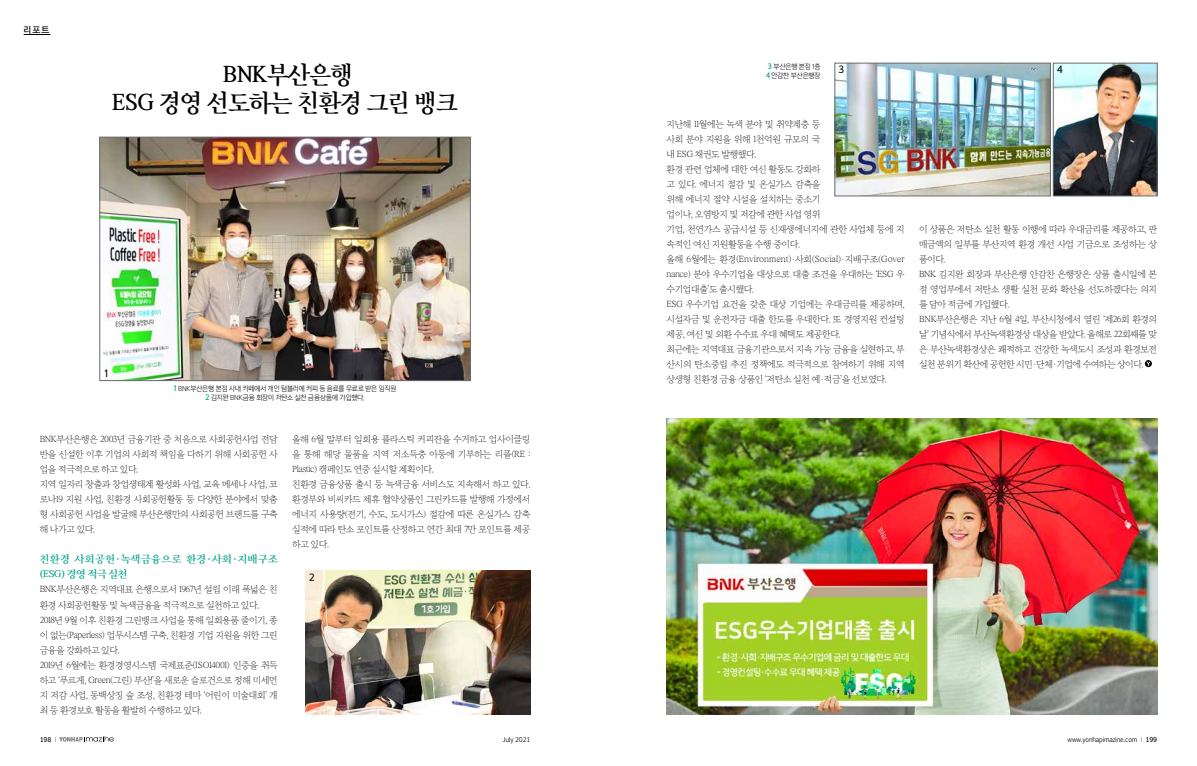
<style>
.page{position:relative;width:1197px;height:766px;background:#fff}
.page>*{position:absolute;margin:0;border:0;box-sizing:border-box;transform-origin:0 0}
.t1{font:24px/28px "Yoon Myungjo Pro 750";letter-spacing:-.03em;color:#000;text-align:center;scale:.93 1}
.t2{font:10px/15px "Yoon Myungjo Pro 750";letter-spacing:.035em;color:#00a389}
.t3{font:9.5px "Yoon Gothic Pro 760";color:#000}
.t4{font:9.2px/15px "Yoon Myungjo Pro 710";letter-spacing:-.05em;color:#000}
.t5{font:8.5px "Yoon Gothic Pro 760";color:#000}
.t6{font:7px/9.5px "Yoon Gothic Pro 730";letter-spacing:-.025em;color:#000;text-align:center;scale:.96 1}
.t7{font:500 7px "Arita Heiti";letter-spacing:-.025em;color:#000}
.t8{font:700 7px "Arita Heiti";color:#000}
.s1{font-family:"Yoon Gothic Pro 770";color:#00a389}
.s2{font-weight:300}
.s3{font-weight:700}
</style>
<div class="page">
<svg style="left:59px;top:736px;width:55px;height:5px"></svg>
<svg style="left:24px;top:34px;width:26px;height:1px"></svg>
<svg style="left:1144px;top:360px;width:7px;height:7px"></svg>
<svg style="left:1146px;top:361px;width:4px;height:5px"></svg>
<img style="left:666px;top:418px;width:490px;height:296px">
<img style="left:102px;top:139px;width:366px;height:239px">
<div style="left:100px;top:137px;width:370px;height:243px;border:1px solid #6a6c6c"></div>
<img style="left:305px;top:570px;width:225px;height:144px">
<img style="left:1055px;top:65px;width:100px;height:129px">
<div style="left:1053px;top:63px;width:104px;height:133px;border:1px solid #6a6c6c"></div>
<img style="left:836px;top:65px;width:212px;height:129px">
<div style="left:834px;top:63px;width:216px;height:133px;border:1px solid #6a6c6c"></div>
<p class="t5" style="left:24px;top:24px;width:27px">리포트</p>
<h1 class="t1" style="left:112px;top:59px;width:373px">BNK부산은행<br>ESG 경영 선도하는 친환경 그린 뱅크</h1>
<p class="t3" style="left:104px;top:367px;width:5px">1</p>
<p class="t6" style="left:174px;top:383px;width:233px"><span class="s1">1</span> BNK부산은행 본점 사내 카페에서 개인 텀블러에 커피 등 음료를 무료로 받은 임직원<br><span class="s1">2</span> 김지완 BNK금융 회장이 저탄소 실천 금융상품에 가입했다.</p>
<p class="t4" style="left:40px;top:431px;width:240px">BNK부산은행은 2003년 금융기관 중 처음으로 사회공헌사업 전담 반을 신설한 이후 기업의 사회적 책임을 다하기 위해 사회공헌 사 업을 적극적으로 하고 있다.<br>지역 일자리 창출과 창업생태계 활성화 사업, 교육 메세나 사업, 코 로나19 지원 사업, 친환경 사회공헌활동 등 다양한 분야에서 맞춤 형 사회공헌 사업을 발굴해 부산은행만의 사회공헌 브랜드를 구축 해 나가고 있다.</p>
<p class="t2" style="left:40px;top:551px;width:240px">친환경 사회공헌·녹색금융으로 환경·사회·지배구조 (ESG) 경영 적극 실천</p>
<p class="t4" style="left:40px;top:581px;width:240px">BNK부산은행은 지역대표 은행으로서 1967년 설립 이래 폭넓은 친 환경 사회공헌활동 및 녹색금융을 적극적으로 실천하고 있다.<br>2018년 9월 이후 친환경 그린뱅크 사업을 통해 일회용품 줄이기, 종 이 없는(Paperless) 업무시스템 구축, 친환경 기업 지원을 위한 그린 금융을 강화하고 있다.<br>2019년 6월에는 환경경영시스템 국제표준(ISO14001) 인증을 취득 하고 ‘푸르게, Green(그린) 부산!’을 새로운 슬로건으로 정해 미세먼 지 저감 사업, 동백상징 숲 조성, 친환경 테마 ‘어린이 미술대회’ 개 최 등 환경보호 활동을 활발히 수행하고 있다.</p>
<p class="t4" style="left:292px;top:431px;width:240px">올해 6월 말부터 일회용 플라스틱 커피잔을 수거하고 업사이클링 을 통해 해당 물품을 지역 저소득층 아동에 기부하는 리플(RE :<br>Plastic) 캠페인도 연중 실시할 계획이다.<br>친환경 금융상품 출시 등 녹색금융 서비스도 지속해서 하고 있다. 환경부와 비씨카드 제휴 협약상품인 그린카드를 발행해 가정에서 에너지 사용량(전기, 수도, 도시가스) 절감에 따른 온실가스 감축 실적에 따라 탄소 포인트를 산정하고 연간 최대 7만 포인트를 제공 하고 있다.</p>
<p class="t3" style="left:309px;top:570px;width:7px">2</p>
<p class="t6" style="left:766px;top:61px;width:58px;text-align:left"><span class="s1">3</span> 부산은행 본점 1층<br><span class="s1">4</span> 안감찬 부산은행장</p>
<p class="t3" style="left:838px;top:63px;width:7px">3</p>
<p class="t3" style="left:1057px;top:63px;width:7px">4</p>
<p class="t4" style="left:666px;top:116px;width:240px">지난해 11월에는 녹색 분야 및 취약계층 등<br>사회 분야 지원을 위해 1천억원 규모의 국<br>내 ESG 채권도 발행했다.<br>환경 관련 업체에 대한 여신 활동도 강화하<br>고 있다. 에너지 절감 및 온실가스 감축을<br>위해 에너지 절약 시설을 설치하는 중소기<br>업이나, 오염방지 및 저감에 관한 사업 영위<br>기업, 천연가스 공급시설 등 신재생에너지에 관한 사업체 등에 지 속적인 여신 지원활동을 수행 중이다.<br>올해 6월에는 환경(Environment)·사회(Social)·지배구조(Gover nance) 분야 우수기업을 대상으로 대출 조건을 우대하는 ‘ESG 우 수기업대출’도 출시했다.<br>ESG 우수기업 요건을 갖춘 대상 기업에는 우대금리를 제공하며, 시설자금 및 운전자금 대출 한도를 우대한다. 또 경영지원 컨설팅 제공, 여신 및 외환 수수료 우대 혜택도 제공한다.<br>최근에는 지역대표 금융기관으로서 지속 가능 금융을 실현하고, 부 산시의 탄소중립 추진 정책에도 적극적으로 참여하기 위해 지역 상생형 친환경 금융 상품인 ‘저탄소 실천 예·적금’을 선보였다.</p>
<p class="t4" style="left:918px;top:221px;width:240px">이 상품은 저탄소 실천 활동 이행에 따라 우대금리를 제공하고, 판 매금액의 일부를 부산지역 환경 개선 사업 기금으로 조성하는 상 품이다.<br>BNK 김지완 회장과 부산은행 안감찬 은행장은 상품 출시일에 본 점 영업부에서 저탄소 생활 실천 문화 확산을 선도하겠다는 의지 를 담아 적금에 가입했다.<br>BNK부산은행은 지난 6월 4일, 부산시청에서 열린 ‘제26회 환경의 날’ 기념식에서 부산녹색환경상 대상을 받았다. 올해로 22회째를 맞 은 부산녹색환경상은 쾌적하고 건강한 녹색도시 조성과 환경보전 실천 분위기 확산에 공헌한 시민·단체·기업에 수여하는 상이다.</p>
<p class="t8" style="left:40px;top:734px;width:18px">198 <span class="s2">I</span></p>
<p class="t7" style="left:503px;top:735px;width:29px">July 2021</p>
<p class="t7" style="left:1067px;top:735px;width:91px">www.yonhapimazine.com <span class="s2">I</span> <span class="s3">199</span></p>
</div>
